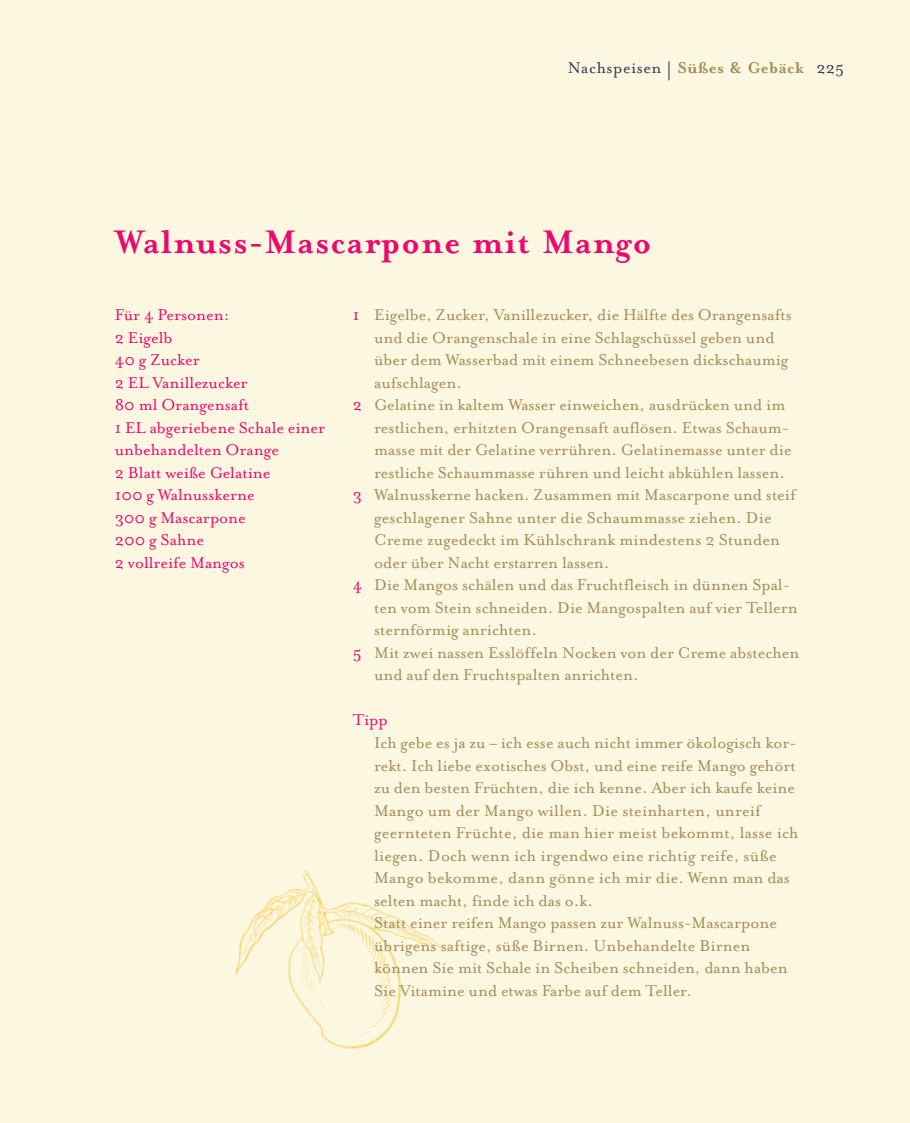
<style>
.page{position:relative;width:910px;height:1123px;background:#fcf7e1}
.page>*{position:absolute;margin:0;border:0;box-sizing:border-box;transform-origin:0 0}
.t1{font:700 37.5px "Mrs Eaves";letter-spacing:.03em;color:#ec086d}
.t2{font:18px/22.5px "Mrs Eaves Roman";color:#a58b58}
.t3{font:18px/22.5px "Mrs Eaves Roman";color:#ec086d}
.t4{font:700 18px "Mrs Eaves";letter-spacing:.03em;color:#a58b58}
.t5{font:18px "Mrs Eaves Roman";color:#39354a}
.s1{font-family:"Mrs Eaves Roman";font-weight:400;color:#39354a}
.s2{font-family:"Mrs Eaves Roman";font-weight:400;font-size:24px;color:#39354a}
.s3{color:#ec086d}
</style>
<div class="page">
<p class="t4" style="left:568px;top:62px;width:237px"><span class="s1">Nachspeisen</span> <span class="s2">|</span> Süßes &amp; Gebäck</p>
<p class="t5" style="left:816px;top:62px;width:29px">225</p>
<p class="t1" style="left:115px;top:230px;width:538px">Walnuss-Mascarpone mit Mango</p>
<p class="t3" style="left:115px;top:306px;width:212px">Für 4 Personen:<br>2 Eigelb<br>40 g Zucker<br>2 EL Vanillezucker<br>80 ml Orangensaft<br>1 EL abgeriebene Schale einer unbehandelten Orange<br>2 Blatt weiße Gelatine<br>100 g Walnusskerne<br>300 g Mascarpone<br>200 g Sahne<br>2 vollreife Mangos</p>
<p class="t2" style="left:353px;top:306px;width:440px"><span class="s3">1</span> Eigelbe, Zucker, Vanillezucker, die Hälfte des Orangensafts</p>
<p class="t2" style="left:374px;top:328px;width:402px">und die Orangenschale in eine Schlagschüssel geben und</p>
<p class="t2" style="left:374px;top:351px;width:416px">über dem Wasserbad mit einem Schneebesen dickschaumig</p>
<p class="t2" style="left:374px;top:373px;width:89px">aufschlagen.</p>
<p class="t2" style="left:353px;top:396px;width:434px"><span class="s3">2</span> Gelatine in kaltem Wasser einweichen, ausdrücken und im</p>
<p class="t2" style="left:374px;top:418px;width:417px">restlichen, erhitzten Orangensaft auflösen. Etwas Schaum-</p>
<p class="t2" style="left:374px;top:441px;width:419px">masse mit der Gelatine verrühren. Gelatinemasse unter die</p>
<p class="t2" style="left:374px;top:463px;width:412px">restliche Schaummasse rühren und leicht abkühlen lassen.</p>
<p class="t2" style="left:353px;top:486px;width:444px"><span class="s3">3</span> Walnusskerne hacken. Zusammen mit Mascarpone und steif</p>
<p class="t2" style="left:374px;top:508px;width:399px">geschlagener Sahne unter die Schaummasse ziehen. Die</p>
<p class="t2" style="left:374px;top:531px;width:407px">Creme zugedeckt im Kühlschrank mindestens 2 Stunden</p>
<p class="t2" style="left:374px;top:553px;width:237px">oder über Nacht erstarren lassen.</p>
<p class="t2" style="left:353px;top:576px;width:439px"><span class="s3">4</span> Die Mangos schälen und das Fruchtfleisch in dünnen Spal-</p>
<p class="t2" style="left:374px;top:598px;width:425px">ten vom Stein schneiden. Die Mangospalten auf vier Tellern</p>
<p class="t2" style="left:374px;top:621px;width:164px">sternförmig anrichten.</p>
<p class="t2" style="left:353px;top:643px;width:448px"><span class="s3">5</span> Mit zwei nassen Esslöffeln Nocken von der Creme abstechen</p>
<p class="t2" style="left:374px;top:666px;width:266px">und auf den Fruchtspalten anrichten.</p>
<p class="t2" style="left:374px;top:711px;width:426px;text-indent:-21px"><span class="s3">Tipp<br></span>Ich gebe es ja zu – ich esse auch nicht immer ökologisch kor&shy;rekt. Ich liebe exotisches Obst, und eine reife Mango gehört zu den besten Früchten, die ich kenne. Aber ich kaufe keine Mango um der Mango willen. Die steinharten, unreif geernteten Früchte, die man hier meist bekommt, lasse ich liegen. Doch wenn ich irgendwo eine richtig reife, süße Mango bekomme, dann gönne ich mir die. Wenn man das selten macht, finde ich das o.k.<br>Statt einer reifen Mango passen zur Walnuss-Mascarpone übrigens saftige, süße Birnen. Unbehandelte Birnen können Sie mit Schale in Scheiben schneiden, dann haben Sie Vitamine und etwas Farbe auf dem Teller.</p>
</div>
